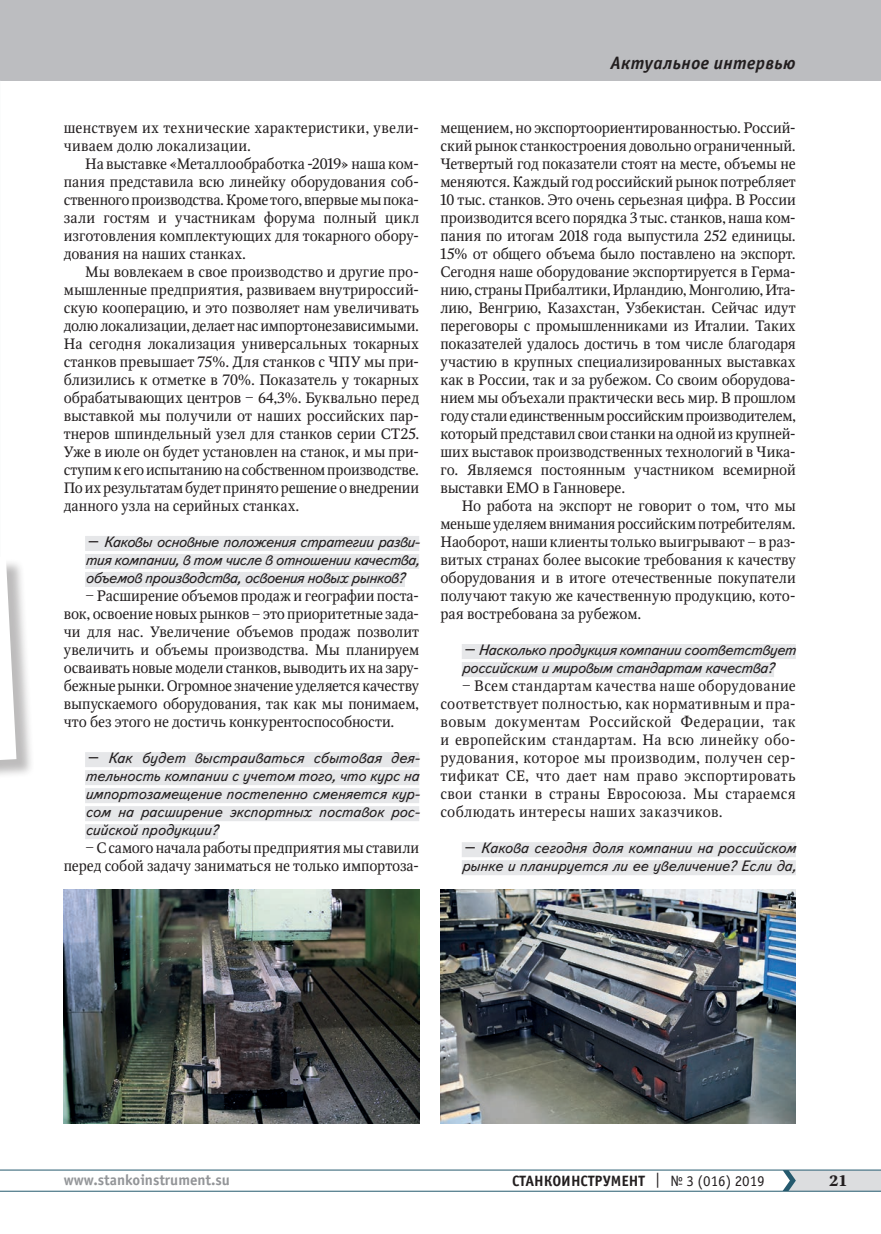
<style>
.page{position:relative;width:881px;height:1234px;background:#fff}
.page>*{position:absolute;margin:0;border:0;box-sizing:border-box;transform-origin:0 0}
.t1{font:italic 700 18px "Officina Sans C";letter-spacing:.015em;color:#231f20}
.t2{font:15px/18px "Octava";color:#231f20;text-align:justify}
.t3{font:italic 15px/18px "Text Book C";letter-spacing:-.02em;color:#231f20;text-align:justify}
.t4{font:15px/18px "Octava";letter-spacing:.02em;color:#231f20}
.t5{font:700 15px "Officina Sans C";color:#231f20}
.t6{font:700 15px "Officina Sans C";color:#939598}
.t7{font:700 15px "Octava";color:#231f20}
.s1{font-weight:400}
</style>
<div class="page">
<hr style="left:0;top:1190px;width:880px;height:1px;background:#255a6e">
<hr style="left:0;top:1169px;width:880px;height:1px;background:#255a6e">
<svg style="left:782px;top:1169px;width:98px;height:21px"></svg>
<div style="left:0;top:0;width:880px;height:81px;background:#bcbdc0"></div>
<div style="left:85px;top:536px;width:334px;height:15px;background:#e6e7e9"></div>
<div style="left:85px;top:554px;width:334px;height:15px;background:#e6e7e9"></div>
<div style="left:85px;top:572px;width:320px;height:15px;background:#e6e7e9"></div>
<div style="left:85px;top:752px;width:334px;height:15px;background:#e6e7e9"></div>
<div style="left:85px;top:770px;width:334px;height:15px;background:#e6e7e9"></div>
<div style="left:85px;top:788px;width:334px;height:15px;background:#e6e7e9"></div>
<div style="left:85px;top:806px;width:334px;height:15px;background:#e6e7e9"></div>
<div style="left:85px;top:824px;width:133px;height:15px;background:#e6e7e9"></div>
<div style="left:461px;top:644px;width:334px;height:15px;background:#e6e7e9"></div>
<div style="left:461px;top:662px;width:312px;height:15px;background:#e6e7e9"></div>
<div style="left:461px;top:842px;width:334px;height:15px;background:#e6e7e9"></div>
<div style="left:461px;top:860px;width:334px;height:15px;background:#e6e7e9"></div>
<div style="left:0;top:559px;width:35px;height:267px;background:#231f20;opacity:.3"></div>
<svg style="left:0;top:559px;width:16px;height:200px"></svg>
<img style="left:64px;top:889px;width:355px;height:234px">
<img style="left:440px;top:889px;width:355px;height:234px">
<p class="t4" style="left:64px;top:119px;width:357px">шенствуем их технические характеристики, увели&shy;чиваем долю локализации.</p>
<p class="t2" style="left:64px;top:155px;width:357px;text-indent:21px">На выставке «Металлообработка -2019» наша ком&shy;пания представила всю линейку оборудования соб&shy;ственного производства. Кроме того, впервые мы пока&shy;зали гостям и участникам форума полный цикл изготовления комплектующих для токарного обору&shy;дования на наших станках.</p>
<p class="t2" style="left:64px;top:263px;width:357px;text-indent:21px">Мы вовлекаем в свое производство и другие про&shy;мышленные предприятия, развиваем внутрироссий&shy;скую кооперацию, и это позволяет нам увеличивать долю локализации, делает нас импортонезависимыми.<br>На сегодня локализация универсальных токарных станков превышает 75%. Для станков с ЧПУ мы при&shy;близились к отметке в 70%. Показатель у токарных обрабатывающих центров ‒ 64,3%. Буквально перед выставкой мы получили от наших российских пар&shy;тнеров шпиндельный узел для станков серии СТ25.<br>Уже в июле он будет установлен на станок, и мы при&shy;ступим к его испытанию на собственном производстве.<br>По их результатам будет принято решение о внедрении данного узла на серийных станках.</p>
<p class="t3" style="left:85px;top:533px;width:336px">– Каковы основные положения стратегии разви&shy;тия компании, в том числе в отношении качества, объемов производства, освоения новых рынков?</p>
<p class="t2" style="left:64px;top:587px;width:357px;text-indent:21px">‒ Расширение объемов продаж и географии поста&shy;вок, освоение новых рынков – это приоритетные зада&shy;чи для нас. Увеличение объемов продаж позволит увеличить и объемы производства. Мы планируем осваивать новые модели станков, выводить их на зару&shy;бежные рынки. Огромное значение уделяется качеству выпускаемого оборудования, так как мы понимаем, что без этого не достичь конкурентоспособности.</p>
<p class="t3" style="left:85px;top:749px;width:336px">– Как будет выстраиваться сбытовая дея&shy;тельность компании с учетом того, что курс на импортозамещение постепенно сменяется кур&shy;сом на расширение экспортных поставок рос&shy;сийской продукции?</p>
<p class="t2" style="left:64px;top:839px;width:357px;text-align:right">‒ С самого начала работы предприятия мы ставили перед собой задачу заниматься не только импортоза-</p>
<p class="t1" style="left:610px;top:53px;width:187px">Актуальное интервью</p>
<p class="t2" style="left:440px;top:119px;width:357px">мещением, но экспортоориентированностью. Россий&shy;ский рынок станкостроения довольно ограниченный.<br>Четвертый год показатели стоят на месте, объемы не меняются. Каждый год российский рынок потребляет 10 тыс. станков. Это очень серьезная цифра. В России производится всего порядка 3 тыс. станков, наша ком&shy;пания по итогам 2018 года выпустила 252 единицы.<br>15% от общего объема было поставлено на экспорт.<br>Сегодня наше оборудование экспортируется в Герма&shy;нию, страны Прибалтики, Ирландию, Монголию, Ита&shy;лию, Венгрию, Казахстан, Узбекистан. Сейчас идут переговоры с промышленниками из Италии. Таких показателей удалось достичь в том числе благодаря участию в крупных специализированных выставках как в России, так и за рубежом. Со своим оборудова&shy;нием мы объехали практически весь мир. В прошлом году стали единственным российским производителем, который представил свои станки на одной из крупней&shy;ших выставок производственных технологий в Чика&shy;го. Являемся постоянным участником всемирной выставки EMO в Ганновере.</p>
<p class="t2" style="left:440px;top:497px;width:357px;text-indent:21px">Но работа на экспорт не говорит о том, что мы меньше уделяем внимания российским потребителям.<br>Наоборот, наши клиенты только выигрывают – в раз&shy;витых странах более высокие требования к качеству оборудования и в итоге отечественные покупатели получают такую же качественную продукцию, кото&shy;рая востребована за рубежом.</p>
<p class="t3" style="left:461px;top:641px;width:335px">– Насколько продукция компании соответствует российским и мировым стандартам качества?</p>
<p class="t2" style="left:440px;top:677px;width:357px;text-indent:21px">‒ Всем стандартам качества наше оборудование соответствует полностью, как нормативным и пра&shy;вовым документам Российской Федерации, так и европейским стандартам. На всю линейку обо&shy;рудования, которое мы производим, получен сер&shy;тификат СЕ, что дает нам право экспортировать свои станки в страны Евросоюза. Мы стараемся соблюдать интересы наших заказчиков.</p>
<p class="t3" style="left:461px;top:839px;width:335px">– Какова сегодня доля компании на российском рынке и планируется ли ее увеличение? Если да,</p>
<p class="t6" style="left:64px;top:1171px;width:168px">www.stankoinstrument.su</p>
<p class="t5" style="left:512px;top:1171px;width:254px">СТАНКОИНСТРУМЕНТ <span class="s1">| № 3 (016) 2019</span></p>
<p class="t7" style="left:828px;top:1170px;width:20px">21</p>
</div>
